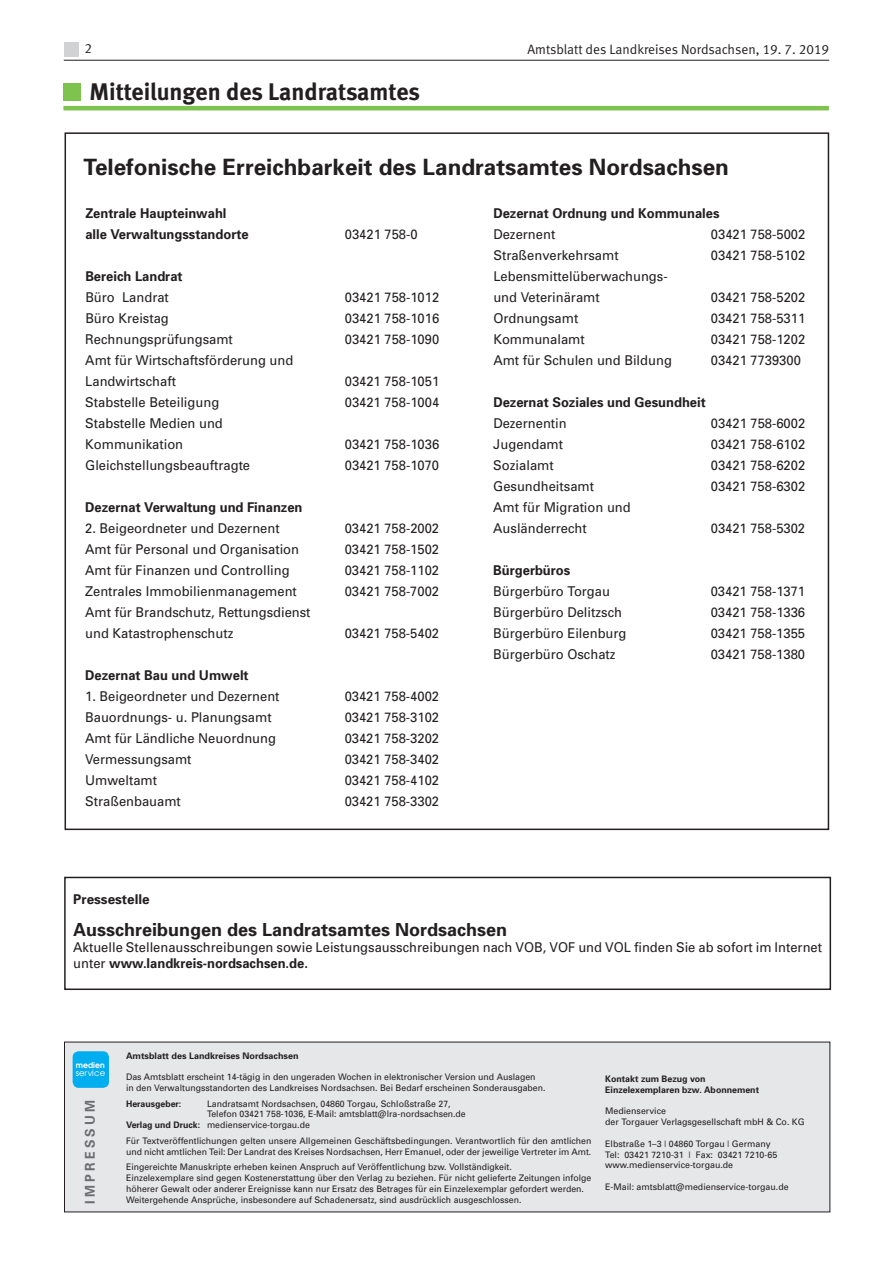
<style>
.page{position:relative;width:893px;height:1263px;background:#fff}
.page>*{position:absolute;margin:0;border:0;box-sizing:border-box;transform-origin:0 0}
.t1{font:24px "Meta Bold LF";color:#231f20}
.t2{font:700 22.5px "Univers";color:#231f20}
.t3{font:700 18px "Univers";color:#231f20}
.t4{font:13.5px/16.2px "Univers";color:#231f20;scale:.96 1}
.t5{font:700 13.5px "Univers";color:#231f20;scale:.96 1}
.t6{font:13.5px "Meta Normal LF";color:#231f20}
.t7{font:700 13.5px "Univers";color:#231f20}
.t8{font:700 13.5px "Univers";letter-spacing:.25em;color:#6c6d70;scale:.94 1}
.t9{font:9px/10.8px "Univers";color:#231f20}
.t10{font:700 9px/10.8px "Univers";color:#231f20}
.t11{font:8.55px "Avant Garde";color:#fff}
.t12{font:600 7.95px "Avant Garde";color:#fff}
.s1{font-weight:700}
</style>
<div class="page">
<hr style="left:64px;top:60px;width:765px;height:1px;background:#231f20">
<div style="left:64px;top:43px;width:15px;height:14px;background:#d1d2d4"></div>
<hr style="left:63px;top:106px;width:766px;height:4px;background:#7dc34e">
<div style="left:63px;top:83px;width:18px;height:17px;background:#7dc34e"></div>
<div style="left:64px;top:877px;width:767px;height:113px;border:2px solid #231f20"></div>
<div style="left:64px;top:1042px;width:766px;height:170px;background:#e6e7e9"></div>
<div style="left:73px;top:1051px;width:36px;height:37px;background:#00aeef;border-radius:6px"></div>
<p class="t6" style="left:85px;top:41px;width:9px">2</p>
<p class="t6" style="left:527px;top:41px;width:303px">Amtsblatt des Landkreises Nordsachsen, 19. 7. 2019</p>
<h1 class="t1" style="left:90px;top:77px;width:332px">Mitteilungen des Landratsamtes</h1>
<h2 class="t2" style="left:83px;top:153px;width:647px">Telefonische Erreichbarkeit des Landratsamtes Nordsachsen</h2>
<p class="t5" style="left:85px;top:204px;width:149px">Zentrale Haupteinwahl</p>
<p class="t5" style="left:493px;top:204px;width:237px">Dezernat Ordnung und Kommunales</p>
<p class="t5" style="left:85px;top:225px;width:172px">alle Verwaltungsstandorte</p>
<p class="t4" style="left:345px;top:225px;width:77px">03421 758-0</p>
<p class="t4" style="left:493px;top:225px;width:66px">Dezernent</p>
<p class="t4" style="left:711px;top:225px;width:100px">03421 758-5002</p>
<p class="t4" style="left:493px;top:246px;width:132px">Straßenverkehrsamt</p>
<p class="t4" style="left:711px;top:246px;width:100px">03421 758-5102</p>
<p class="t5" style="left:85px;top:267px;width:103px">Bereich Landrat</p>
<p class="t4" style="left:493px;top:267px;width:183px">Lebensmittelüberwachungs-</p>
<p class="t4" style="left:85px;top:288px;width:89px">Büro Landrat</p>
<p class="t4" style="left:345px;top:288px;width:100px">03421 758-1012</p>
<p class="t4" style="left:493px;top:288px;width:112px">und Veterinäramt</p>
<p class="t4" style="left:711px;top:288px;width:100px">03421 758-5202</p>
<p class="t4" style="left:85px;top:309px;width:89px">Büro Kreistag</p>
<p class="t4" style="left:345px;top:309px;width:100px">03421 758-1016</p>
<p class="t4" style="left:493px;top:309px;width:90px">Ordnungsamt</p>
<p class="t4" style="left:711px;top:309px;width:100px">03421 758-5311</p>
<p class="t4" style="left:85px;top:330px;width:155px">Rechnungsprüfungsamt</p>
<p class="t4" style="left:345px;top:330px;width:100px">03421 758-1090</p>
<p class="t4" style="left:493px;top:330px;width:97px">Kommunalamt</p>
<p class="t4" style="left:711px;top:330px;width:100px">03421 758-1202</p>
<p class="t4" style="left:85px;top:351px;width:218px">Amt für Wirtschaftsförderung und</p>
<p class="t4" style="left:493px;top:351px;width:188px">Amt für Schulen und Bildung</p>
<p class="t4" style="left:711px;top:351px;width:95px">03421 7739300</p>
<p class="t4" style="left:85px;top:372px;width:96px">Landwirtschaft</p>
<p class="t4" style="left:345px;top:372px;width:100px">03421 758-1051</p>
<p class="t4" style="left:85px;top:393px;width:141px">Stabstelle Beteiligung</p>
<p class="t4" style="left:345px;top:393px;width:100px">03421 758-1004</p>
<p class="t5" style="left:493px;top:393px;width:223px">Dezernat Soziales und Gesundheit</p>
<p class="t4" style="left:85px;top:414px;width:145px">Stabstelle Medien und</p>
<p class="t4" style="left:493px;top:414px;width:78px">Dezernentin</p>
<p class="t4" style="left:711px;top:414px;width:100px">03421 758-6002</p>
<p class="t4" style="left:85px;top:435px;width:103px">Kommunikation</p>
<p class="t4" style="left:345px;top:435px;width:100px">03421 758-1036</p>
<p class="t4" style="left:493px;top:435px;width:74px">Jugendamt</p>
<p class="t4" style="left:711px;top:435px;width:100px">03421 758-6102</p>
<p class="t4" style="left:85px;top:456px;width:173px">Gleichstellungsbeauftragte</p>
<p class="t4" style="left:345px;top:456px;width:100px">03421 758-1070</p>
<p class="t4" style="left:493px;top:456px;width:65px">Sozialamt</p>
<p class="t4" style="left:711px;top:456px;width:100px">03421 758-6202</p>
<p class="t4" style="left:493px;top:477px;width:107px">Gesundheitsamt</p>
<p class="t4" style="left:711px;top:477px;width:100px">03421 758-6302</p>
<p class="t5" style="left:85px;top:498px;width:228px">Dezernat Verwaltung und Finanzen</p>
<p class="t4" style="left:493px;top:498px;width:145px">Amt für Migration und</p>
<p class="t4" style="left:85px;top:519px;width:204px">2. Beigeordneter und Dezernent</p>
<p class="t4" style="left:345px;top:519px;width:100px">03421 758-2002</p>
<p class="t4" style="left:493px;top:519px;width:99px">Ausländerrecht</p>
<p class="t4" style="left:711px;top:519px;width:100px">03421 758-5302</p>
<p class="t4" style="left:85px;top:541px;width:224px">Amt für Personal und Organisation</p>
<p class="t4" style="left:345px;top:541px;width:100px">03421 758-1502</p>
<p class="t4" style="left:85px;top:562px;width:215px">Amt für Finanzen und Controlling</p>
<p class="t4" style="left:345px;top:562px;width:100px">03421 758-1102</p>
<p class="t5" style="left:493px;top:561px;width:82px">Bürgerbüros</p>
<p class="t4" style="left:85px;top:583px;width:222px">Zentrales Immobilienmanagement</p>
<p class="t4" style="left:345px;top:583px;width:100px">03421 758-7002</p>
<p class="t4" style="left:493px;top:583px;width:123px">Bürgerbüro Torgau</p>
<p class="t4" style="left:711px;top:583px;width:100px">03421 758-1371</p>
<p class="t4" style="left:85px;top:604px;width:236px">Amt für Brandschutz, Rettungsdienst</p>
<p class="t4" style="left:493px;top:604px;width:136px">Bürgerbüro Delitzsch</p>
<p class="t4" style="left:711px;top:604px;width:100px">03421 758-1336</p>
<p class="t4" style="left:85px;top:625px;width:156px">und Katastrophenschutz</p>
<p class="t4" style="left:345px;top:625px;width:100px">03421 758-5402</p>
<p class="t4" style="left:493px;top:625px;width:140px">Bürgerbüro Eilenburg</p>
<p class="t4" style="left:711px;top:625px;width:100px">03421 758-1355</p>
<p class="t4" style="left:493px;top:646px;width:129px">Bürgerbüro Oschatz</p>
<p class="t4" style="left:711px;top:646px;width:100px">03421 758-1380</p>
<p class="t5" style="left:85px;top:666px;width:172px">Dezernat Bau und Umwelt</p>
<p class="t4" style="left:85px;top:688px;width:204px">1. Beigeordneter und Dezernent</p>
<p class="t4" style="left:345px;top:688px;width:100px">03421 758-4002</p>
<p class="t4" style="left:85px;top:709px;width:196px">Bauordnungs- u. Planungsamt</p>
<p class="t4" style="left:345px;top:709px;width:100px">03421 758-3102</p>
<p class="t4" style="left:85px;top:730px;width:200px">Amt für Ländliche Neuordnung</p>
<p class="t4" style="left:345px;top:730px;width:100px">03421 758-3202</p>
<p class="t4" style="left:85px;top:751px;width:112px">Vermessungsamt</p>
<p class="t4" style="left:345px;top:751px;width:100px">03421 758-3402</p>
<p class="t4" style="left:85px;top:772px;width:76px">Umweltamt</p>
<p class="t4" style="left:345px;top:772px;width:100px">03421 758-4102</p>
<p class="t4" style="left:85px;top:793px;width:101px">Straßenbauamt</p>
<p class="t4" style="left:345px;top:793px;width:100px">03421 758-3302</p>
<p class="t7" style="left:73px;top:890px;width:78px">Pressestelle</p>
<h3 class="t3" style="left:73px;top:917px;width:436px">Ausschreibungen des Landratsamtes Nordsachsen</h3>
<p class="t4" style="left:73px;top:939px;width:782px">Aktuelle Stellenausschreibungen sowie Leistungsausschreibungen nach VOB, VOF und VOL finden Sie ab sofort im Internet unter <span class="s1">www.landkreis-nordsachsen.de.</span></p>
<p class="t12" style="left:76px;top:1060px;width:30px">medien</p>
<p class="t11" style="left:76px;top:1067px;width:31px">service</p>
<p class="t8" style="left:81px;top:1204px;width:112px;rotate:-90deg">IMPRESSUM</p>
<p class="t10" style="left:126px;top:1050px;width:174px">Amtsblatt des Landkreises Nordsachsen</p>
<p class="t9" style="left:126px;top:1071px;width:421px">Das Amtsblatt erscheint 14-tägig in den ungeraden Wochen in elektronischer Version und Auslagen<br>in den Verwaltungsstandorten des Landkreises Nordsachsen. Bei Bedarf erscheinen Sonderausgaben.</p>
<p class="t10" style="left:126px;top:1098px;width:57px">Herausgeber:</p>
<p class="t9" style="left:207px;top:1098px;width:245px">Landratsamt Nordsachsen, 04860 Torgau, Schloßstraße 27,</p>
<p class="t9" style="left:207px;top:1109px;width:260px">Telefon 03421 758-1036, E-Mail: amtsblatt@lra-nordsachsen.de</p>
<p class="t9" style="left:126px;top:1119px;width:185px"><span class="s1">Verlag und Druck:</span> medienservice-torgau.de</p>
<p class="t9" style="left:126px;top:1135px;width:467px">Für Textveröffentlichungen gelten unsere Allgemeinen Geschäftsbedingungen. Verantwortlich für den amtlichen und nicht amtlichen Teil: Der Landrat des Kreises Nordsachsen, Herr Emanuel, oder der jeweilige Vertreter im Amt.</p>
<p class="t9" style="left:126px;top:1161px;width:467px">Eingereichte Manuskripte erheben keinen Anspruch auf Veröffentlichung bzw. Vollständigkeit.<br>Einzelexemplare sind gegen Kostenerstattung über den Verlag zu beziehen. Für nicht gelieferte Zeitungen infolge höherer Gewalt oder anderer Ereignisse kann nur Ersatz des Betrages für ein Einzelexemplar gefordert werden.<br>Weitergehende Ansprüche, insbesondere auf Schadenersatz, sind ausdrücklich ausgeschlossen.</p>
<p class="t10" style="left:605px;top:1073px;width:155px">Kontakt zum Bezug von<br>Einzelexemplaren bzw. Abonnement</p>
<p class="t9" style="left:605px;top:1106px;width:201px">Medienservice<br>der Torgauer Verlagsgesellschaft mbH &amp; Co. KG</p>
<p class="t9" style="left:605px;top:1138px;width:174px">Elbstraße 1–3 | 04860 Torgau | Germany<br>Tel: 03421 7210-31 | Fax: 03421 7210-65 www.medienservice-torgau.de</p>
<p class="t9" style="left:605px;top:1181px;width:185px">E-Mail: amtsblatt@medienservice-torgau.de</p>
</div>
